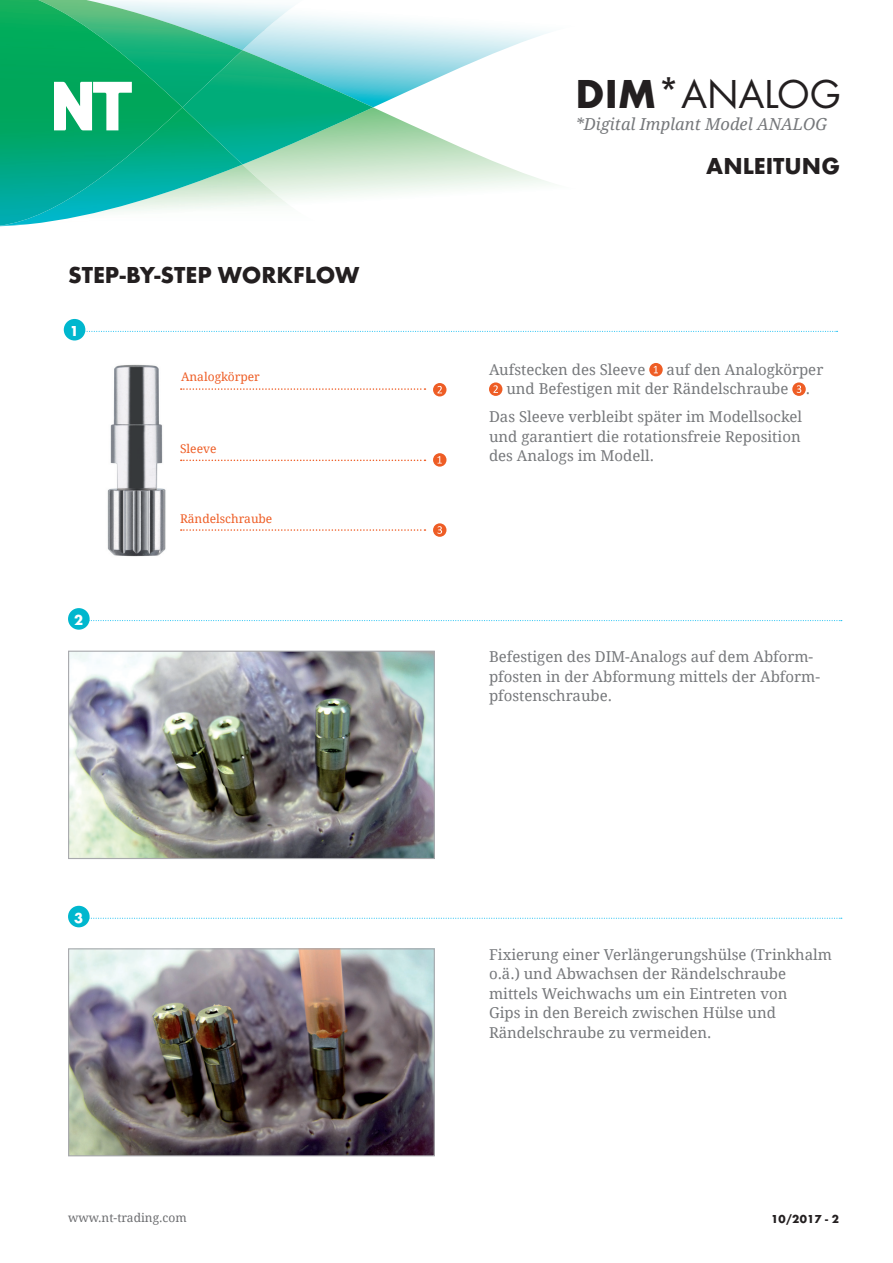
<style>
.page{position:relative;width:893px;height:1263px;background:#fff}
.page>*{position:absolute;margin:0;border:0;box-sizing:border-box;transform-origin:0 0}
.t1{font:42px "Futura Boo";color:#231f20}
.t2{font:700 24px "Futura";color:#231f20}
.t3{font:16.5px "Droid Serif Italic NT";color:#76787b}
.t4{font:15px/19.5px "Droid Serif NT";color:#76787b}
.t5{font:700 15px "Futura";color:#fff}
.t6{font:12px "Droid Serif NT";color:#ee5d25}
.t7{font:12px "Droid Serif NT";color:#6c6d70}
.t8{font:700 12px "Futura";letter-spacing:.02em;color:#231f20}
.s1{font-family:"Futura";font-weight:700}
</style>
<div class="page">
<img style="left:70px;top:653px;width:363px;height:204px">
<div style="left:68px;top:651px;width:367px;height:208px;border:1px solid #a8a9ad"></div>
<img style="left:107px;top:364px;width:97px;height:193px">
<svg style="left:90px;top:620px;width:752px;height:1px"></svg>
<div style="left:68px;top:608px;width:22px;height:22px;background:#00b7ce;border-radius:50%"></div>
<svg style="left:90px;top:918px;width:752px;height:1px"></svg>
<div style="left:68px;top:906px;width:22px;height:21px;background:#00b7ce;border-radius:50%"></div>
<svg style="left:85px;top:331px;width:753px;height:1px"></svg>
<div style="left:64px;top:319px;width:21px;height:21px;background:#00b7ce;border-radius:50%"></div>
<img style="left:70px;top:950px;width:363px;height:204px">
<div style="left:68px;top:948px;width:367px;height:208px;border:1px solid #a8a9ad"></div>
<svg style="left:0;top:0;width:550px;height:226px"></svg>
<svg style="left:649px;top:363px;width:14px;height:13px"></svg>
<svg style="left:489px;top:382px;width:13px;height:14px"></svg>
<svg style="left:792px;top:382px;width:14px;height:14px"></svg>
<svg style="left:433px;top:453px;width:13px;height:14px"></svg>
<svg style="left:433px;top:383px;width:13px;height:13px"></svg>
<svg style="left:433px;top:523px;width:13px;height:14px"></svg>
<svg style="left:181px;top:388px;width:244px;height:2px"></svg>
<svg style="left:181px;top:460px;width:244px;height:1px"></svg>
<svg style="left:181px;top:529px;width:244px;height:2px"></svg>
<h1 class="t1" style="left:576px;top:69px;width:267px"><span class="s1">DIM*</span>ANALOG</h1>
<p class="t3" style="left:576px;top:115px;width:253px">*Digital Implant Model ANALOG</p>
<h2 class="t2" style="left:68px;top:260px;width:293px">STEP-BY-STEP WO RKFLOW</h2>
<p class="t5" style="left:70px;top:321px;width:10px">1</p>
<p class="t5" style="left:74px;top:610px;width:10px">2</p>
<p class="t6" style="left:181px;top:370px;width:80px">Analogkörper</p>
<p class="t6" style="left:180px;top:441px;width:38px">Sleeve</p>
<p class="t6" style="left:180px;top:512px;width:94px">Rändelschraube</p>
<p class="t5" style="left:74px;top:908px;width:10px">3</p>
<h2 class="t2" style="left:706px;top:151px;width:135px">ANLEITUNG</h2>
<p class="t4" style="left:489px;top:360px;width:158px">Aufstecken des Sleeve</p>
<p class="t4" style="left:506px;top:360px;width:319px;text-indent:160px">auf den Analogkörper und Befestigen mit der Rändelschraube .</p>
<p class="t4" style="left:489px;top:407px;width:315px;text-align:justify">Das Sleeve verbleibt später im Modellsockel und garantiert die rotationsfreie Reposition des Analogs im Modell.</p>
<p class="t4" style="left:489px;top:647px;width:332px">Befestigen des DIM-Analogs auf dem Abform&shy;pfosten in der Abformung mittels der Abform&shy;pfostenschraube.</p>
<p class="t4" style="left:489px;top:945px;width:345px">Fixierung einer Verlängerungshülse (Trinkhalm o.ä.) und Abwachsen der Rändelschraube mittels Weichwachs um ein Eintreten von<br>Gips in den Bereich zwischen Hülse und Rändelschraube zu vermeiden.</p>
<p class="t7" style="left:68px;top:1211px;width:120px">www.nt-trading.com</p>
<p class="t8" style="left:771px;top:1211px;width:69px">10/2017 - 2</p>
</div>
